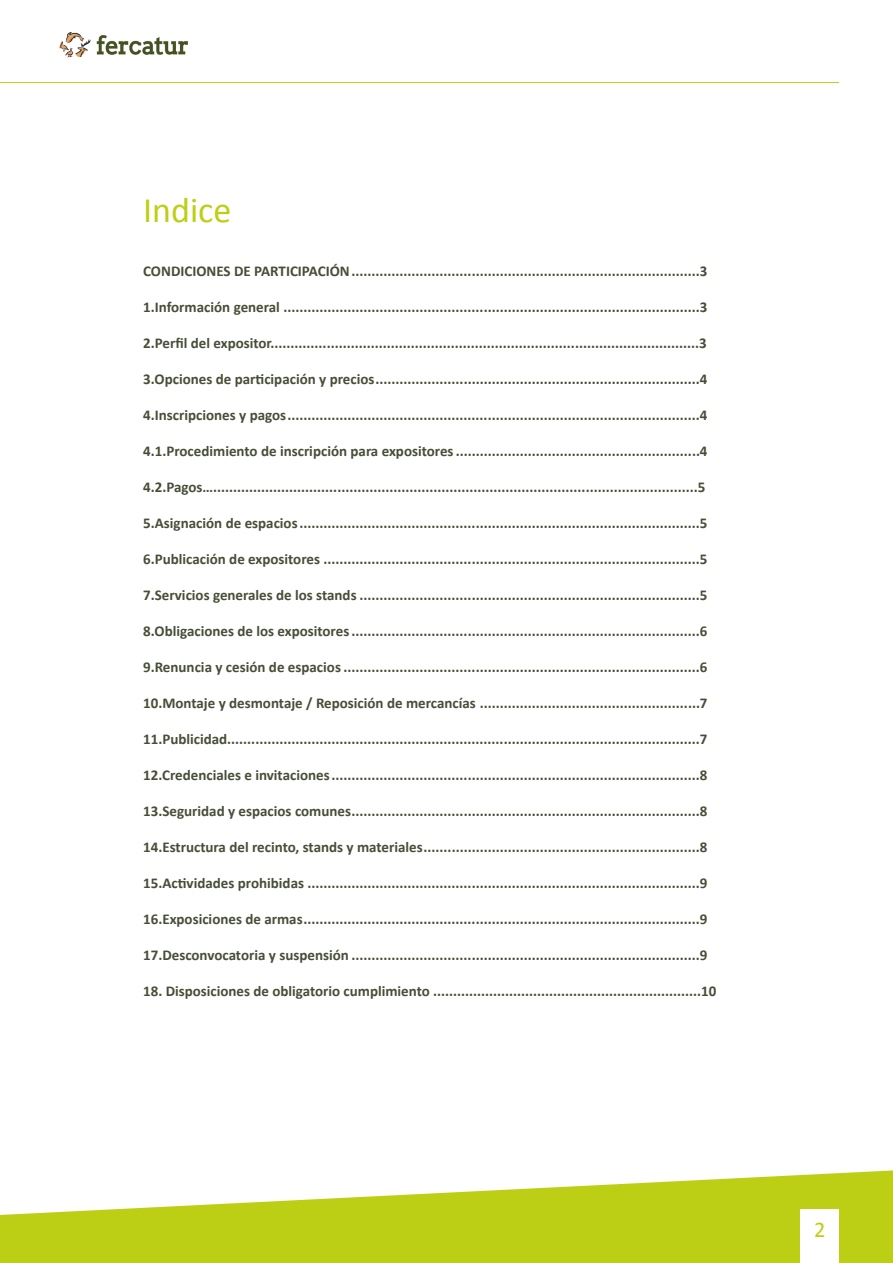
<style>
.page{position:relative;width:893px;height:1263px;background:#fff}
.page>*{position:absolute;margin:0;border:0;box-sizing:border-box;transform-origin:0 0}
.t1{font:36px "Calibri";color:#bdcf14}
.Sub_Index{font:22.5px "Calibri";color:#bdcf14}
.t2{font:700 15px "Calibri";color:#474e37}
</style>
<div class="page">
<svg style="left:0;top:1170px;width:893px;height:93px;fill:#bdcf14"></svg>
<div style="left:801px;top:1209px;width:38px;height:54px;background:#fff"></div>
<hr style="left:0;top:82px;width:839px;height:1px;background:#bdcf14">
<img style="left:59px;top:32px;width:129px;height:26px">
<p class="t1" style="left:143px;top:188px;width:90px">Indice</p>
<p class="t2" style="left:143px;top:262px;width:566px">CONDICIONES DE PARTICIPACIÓN.......................................................................................3</p>
<p class="t2" style="left:143px;top:298px;width:566px">1.Información general ........................................................................................................3</p>
<p class="t2" style="left:143px;top:334px;width:565px">2.Perfil del expositor...........................................................................................................3</p>
<p class="t2" style="left:143px;top:370px;width:566px">3.Opciones de participación y precios.................................................................................4</p>
<p class="t2" style="left:143px;top:406px;width:566px">4.Inscripciones y pagos.......................................................................................................4</p>
<p class="t2" style="left:143px;top:442px;width:566px">4.1.Procedimiento de inscripción para expositores.............................................................4</p>
<p class="t2" style="left:143px;top:478px;width:564px">4.2.Pagos….........................................................................................................................5</p>
<p class="t2" style="left:143px;top:514px;width:566px">5.Asignación de espacios....................................................................................................5</p>
<p class="t2" style="left:143px;top:550px;width:566px">6.Publicación de expositores ..............................................................................................5</p>
<p class="t2" style="left:143px;top:586px;width:566px">7.Servicios generales de los stands .....................................................................................5</p>
<p class="t2" style="left:143px;top:622px;width:566px">8.Obligaciones de los expositores.......................................................................................6</p>
<p class="t2" style="left:143px;top:658px;width:566px">9.Renuncia y cesión de espacios .........................................................................................6</p>
<p class="t2" style="left:143px;top:694px;width:566px">10.Montaje y desmontaje / Reposición de mercancías .......................................................7</p>
<p class="t2" style="left:143px;top:730px;width:566px">11.Publicidad......................................................................................................................7</p>
<p class="t2" style="left:143px;top:766px;width:566px">12.Credenciales e invitaciones............................................................................................8</p>
<p class="t2" style="left:143px;top:802px;width:566px">13.Seguridad y espacios comunes.......................................................................................8</p>
<p class="t2" style="left:143px;top:838px;width:566px">14.Estructura del recinto, stands y materiales.....................................................................8</p>
<p class="t2" style="left:143px;top:874px;width:566px">15.Actividades prohibidas ..................................................................................................9</p>
<p class="t2" style="left:143px;top:910px;width:566px">16.Exposiciones de armas...................................................................................................9</p>
<p class="t2" style="left:143px;top:946px;width:566px">17.Desconvocatoria y suspensión .......................................................................................9</p>
<p class="t2" style="left:143px;top:982px;width:575px">18. Disposiciones de obligatorio cumplimiento ...................................................................10</p>
<p class="Sub_Index" style="left:814px;top:1216px;width:13px">2</p>
</div>
